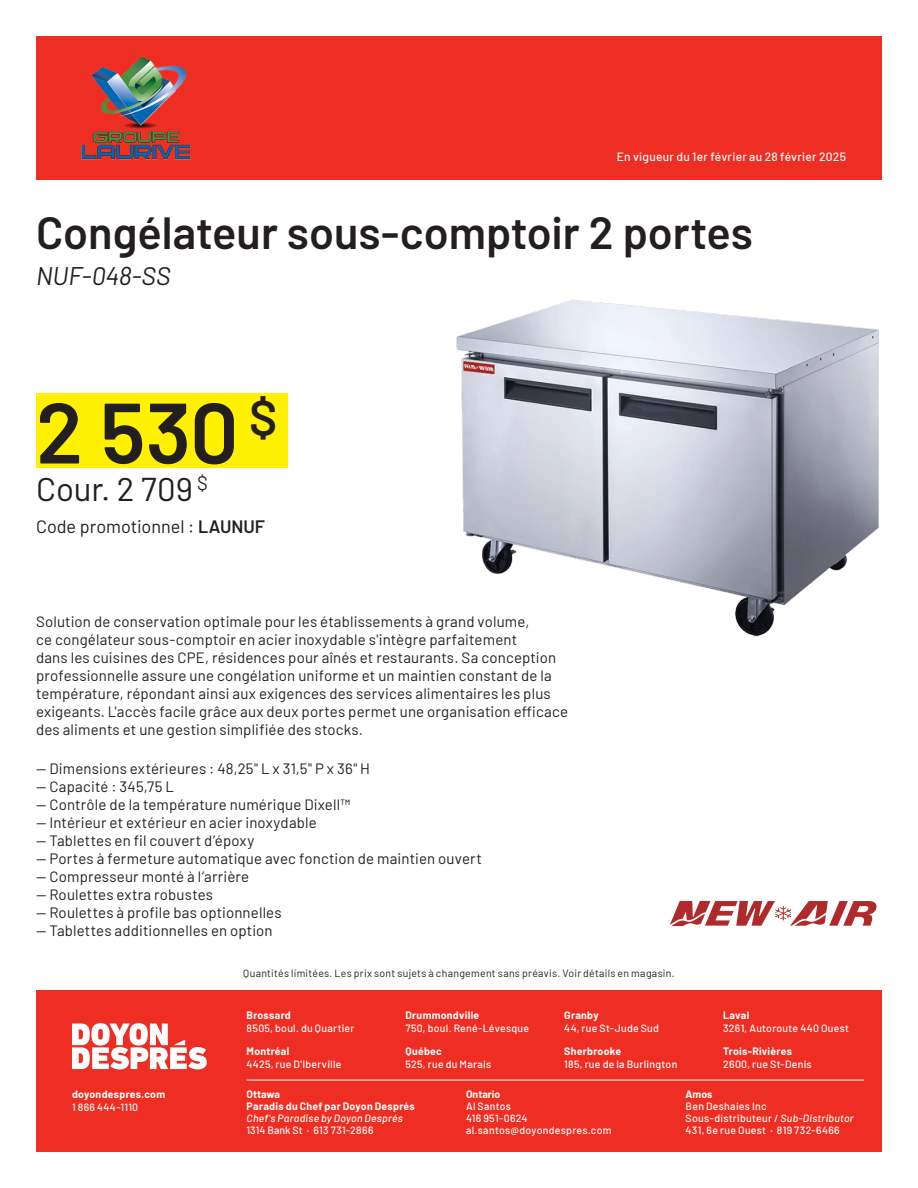
<style>
.page{position:relative;width:918px;height:1188px;background:#fff}
.page>*{position:absolute;margin:0;border:0;box-sizing:border-box;transform-origin:0 0}
.titre{font:600 85.5px "Barlow";color:#231f20}
.soustitre{font:600 45px "Barlow";color:#231f20}
.courant{font:33px "Barlow";color:#231f20}
.soustitre-2{font:italic 25.5px "Barlow";letter-spacing:-.005em;color:#231f20}
.courant-2{font:18px "Barlow";color:#231f20}
.courant-3{font:15px/18px "Barlow";letter-spacing:.01em;color:#231f20}
.Circulaire{font:500 12px "Barlow";letter-spacing:.025em;color:#fff}
.courant-4{font:500 10.5px/13.5px "Barlow";letter-spacing:.03em;color:#fff}
.produit{font:500 10.5px/12px "Barlow";letter-spacing:.03em;color:#fff}
.produit-2{font:700 10.5px/12px "Barlow";letter-spacing:.025em;color:#fff}
.courant-5{font:10.5px "Barlow";letter-spacing:.025em;color:#231f20}
.courant-6{font:700 10.5px/13.5px "Barlow";letter-spacing:.025em;color:#fff}
.s1{font-weight:600}
.s2{font-weight:700}
.s3{font-weight:500}
.s4{font-weight:500;font-style:italic}
.s5{font-style:italic}
</style>
<div class="page">
<div style="left:36px;top:36px;width:846px;height:144px;background:#ee2e22"></div>
<img style="left:456px;top:299px;width:423px;height:338px">
<div style="left:36px;top:990px;width:846px;height:162px;background:#ee2e22"></div>
<svg style="left:72px;top:1023px;width:135px;height:46px"></svg>
<hr style="left:247px;top:1080px;width:617px;height:1px;background:#fff">
<div style="left:36px;top:393px;width:252px;height:75px;background:#fff101"></div>
<img style="left:670px;top:900px;width:207px;height:27px">
<img style="left:81px;top:56px;width:110px;height:104px">
<p class="Circulaire" style="left:617px;top:148px;width:231px">En vigueur du 1er février au 28 février 2025</p>
<p class="soustitre" style="left:36px;top:200px;width:718px">Congélateur sous-comptoir 2 portes</p>
<p class="soustitre-2" style="left:36px;top:257px;width:136px">NUF-048-SS</p>
<p class="titre" style="left:36px;top:370px;width:243px">2 530 <sup>$</sup></p>
<p class="courant" style="left:36px;top:465px;width:174px">Cour. 2 709 <sup>$</sup></p>
<p class="courant-2" style="left:36px;top:513px;width:231px">Code promotionnel : <span class="s1">LAUNUF</span></p>
<p class="courant-3" style="left:36px;top:611px;width:534px">Solution de conservation optimale pour les établissements à grand volume,<br>ce congélateur sous-comptoir en acier inoxydable s'intègre parfaitement<br>dans les cuisines des CPE, résidences pour aînés et restaurants. Sa conception professionnelle assure une congélation uniforme et un maintien constant de la température, répondant ainsi aux exigences des services alimentaires les plus exigeants. L'accès facile grâce aux deux portes permet une organisation efficace des aliments et une gestion simplifiée des stocks.</p>
<p class="courant-3" style="left:36px;top:758px;width:336px">— Dimensions extérieures : 48,25" L x 31,5" P x 36" H</p>
<p class="courant-3" style="left:36px;top:776px;width:140px">— Capacité : 345,75 L</p>
<p class="courant-3" style="left:36px;top:794px;width:316px">— Contrôle de la température numérique Dixell™</p>
<p class="courant-3" style="left:36px;top:812px;width:282px">— Intérieur et extérieur en acier inoxydable</p>
<p class="courant-3" style="left:36px;top:830px;width:220px">— Tablettes en fil couvert d’époxy</p>
<p class="courant-3" style="left:36px;top:848px;width:447px">— Portes à fermeture automatique avec fonction de maintien ouvert</p>
<p class="courant-3" style="left:36px;top:866px;width:215px">— Compresseur monté à l’arrière</p>
<p class="courant-3" style="left:36px;top:884px;width:179px">— Roulettes extra robustes</p>
<p class="courant-3" style="left:36px;top:902px;width:247px">— Roulettes à profile bas optionnelles</p>
<p class="courant-3" style="left:36px;top:920px;width:238px">— Tablettes additionnelles en option</p>
<p class="courant-5" style="left:243px;top:966px;width:433px">Quantités limitées. Les prix sont sujets à changement sans préavis. Voir détails en magasin.</p>
<p class="courant-4" style="left:247px;top:1007px;width:109px"><span class="s2">Brossard<br></span>8505, boul. du Quartier</p>
<p class="courant-4" style="left:247px;top:1043px;width:96px"><span class="s2">Montréal<br></span>4425, rue D'Iberville</p>
<p class="courant-4" style="left:405px;top:1007px;width:125px"><span class="s2">Drummondville<br></span>750, boul. René-Lévesque</p>
<p class="courant-4" style="left:405px;top:1043px;width:87px"><span class="s2">Québec<br></span>525, rue du Marais</p>
<p class="courant-4" style="left:564px;top:1007px;width:96px"><span class="s2">Granby<br></span>44, rue St-Jude Sud</p>
<p class="courant-4" style="left:564px;top:1043px;width:115px"><span class="s2">Sherbrooke<br></span>185, rue de la Burlington</p>
<p class="courant-4" style="left:723px;top:1007px;width:127px"><span class="s2">Laval<br></span>3261, Autoroute 440 Ouest</p>
<p class="courant-4" style="left:723px;top:1043px;width:90px"><span class="s2">Trois-Rivières<br></span>2600, rue St-Denis</p>
<p class="courant-6" style="left:72px;top:1086px;width:95px">doyondespres.com<br><span class="s3">1 866 444-1110</span></p>
<p class="produit-2" style="left:247px;top:1087px;width:170px">Ottawa<br>Paradis du Chef par Doyon Després<br><span class="s4">Chef's Paradise by Doyon Després<br></span><span class="s3">1314 Bank St · 613 731-2866</span></p>
<p class="produit" style="left:466px;top:1087px;width:147px"><span class="s2">Ontario<br></span>Al Santos<br>416 951-0624 al.santos@doyondespres.com</p>
<p class="produit" style="left:686px;top:1087px;width:170px"><span class="s2">Amos<br></span>Ben Deshaies Inc<br>Sous-distributeur / <span class="s5">Sub-Distributor<br></span>431, 6e rue Ouest · 819 732-6466</p>
</div>
